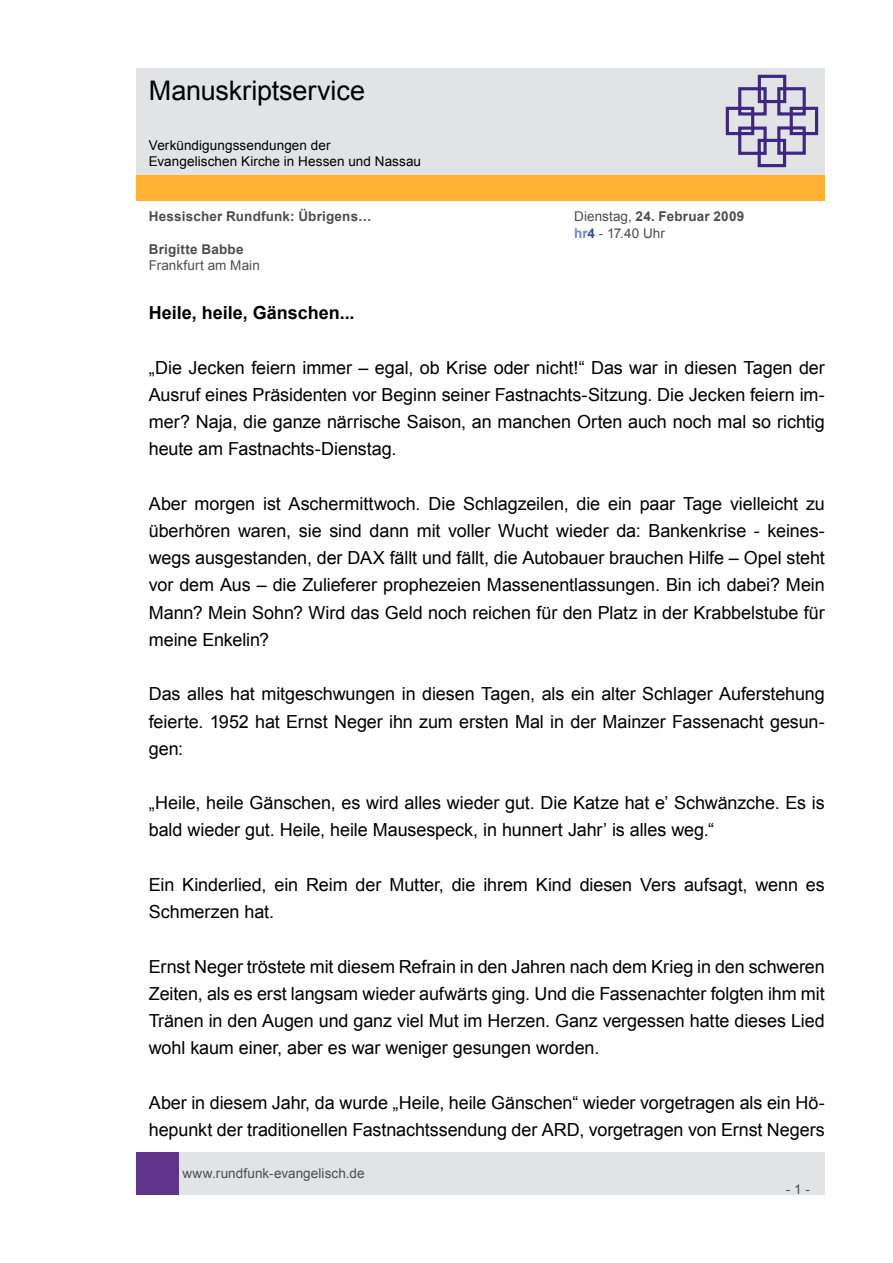
<style>
.page{position:relative;width:893px;height:1263px;background:#fff}
.page>*{position:absolute;margin:0;border:0;box-sizing:border-box;transform-origin:0 0}
.t1{font:27px "Arial";letter-spacing:-.005em;color:#000}
.t2{font:18px/27.2px "Arial";letter-spacing:-.005em;color:#000;text-align:justify}
.t3{font:700 18px "Arial";color:#000}
.t4{font:13.5px/16.2px "Arial";letter-spacing:.005em;color:#4d4d4d}
.t5{font:13.5px/16.2px "Arial";letter-spacing:.005em;color:#000}
.t6{font:700 13.5px "Arial";letter-spacing:.015em;color:#4d4d4d}
.s1{font-weight:700}
.s2{font-weight:700;color:#688bc0}
.s3{font-weight:700;color:#2f4fa1}
</style>
<div class="page">
<div style="left:179px;top:1152px;width:646px;height:43px;background:#e2e3e4"></div>
<div style="left:136px;top:1152px;width:43px;height:43px;background:#5f348a"></div>
<div style="left:136px;top:175px;width:689px;height:26px;background:#ffb132"></div>
<div style="left:136px;top:68px;width:689px;height:106px;background:#e2e3e4"></div>
<svg style="left:725px;top:74px;width:94px;height:94px"></svg>
<h1 class="t1" style="left:149px;top:73px;width:218px">Manuskriptservice</h1>
<p class="t5" style="left:149px;top:137px;width:274px">Verkündigungssendungen der<br>Evangelischen Kirche in Hessen und Nassau</p>
<p class="t6" style="left:149px;top:208px;width:224px">Hessischer Rundfunk: Übrigens…</p>
<p class="t4" style="left:574px;top:209px;width:172px">Dienstag, <span class="s1">24. Februar 2009 </span><span class="s2">hr</span><span class="s3">4</span> - 17.40 Uhr</p>
<p class="t6" style="left:149px;top:240px;width:96px">Brigitte Babbe</p>
<p class="t4" style="left:149px;top:257px;width:113px">Frankfurt am Main</p>
<p class="t3" style="left:149px;top:301px;width:207px">Heile, heile, Gänschen...</p>
<p class="t2" style="left:149px;top:354px;width:678px">„Die Jecken feiern immer – egal, ob Krise oder nicht!“ Das war in diesen Tagen der Ausruf eines Präsidenten vor Beginn seiner Fastnachts-Sitzung. Die Jecken feiern im&shy;mer? Naja, die ganze närrische Saison, an manchen Orten auch noch mal so richtig heute am Fastnachts-Dienstag.</p>
<p class="t2" style="left:149px;top:490px;width:678px">Aber morgen ist Aschermittwoch. Die Schlagzeilen, die ein paar Tage vielleicht zu überhören waren, sie sind dann mit voller Wucht wieder da: Bankenkrise - keines&shy;wegs ausgestanden, der DAX fällt und fällt, die Autobauer brauchen Hilfe – Opel steht vor dem Aus – die Zulieferer prophezeien Massenentlassungen. Bin ich dabei? Mein Mann? Mein Sohn? Wird das Geld noch reichen für den Platz in der Krabbelstube für meine Enkelin?</p>
<p class="t2" style="left:149px;top:681px;width:678px">Das alles hat mitgeschwungen in diesen Tagen, als ein alter Schlager Auferstehung feierte. 1952 hat Ernst Neger ihn zum ersten Mal in der Mainzer Fassenacht gesun&shy;gen:</p>
<p class="t2" style="left:149px;top:789px;width:677px">„Heile, heile Gänschen, es wird alles wieder gut. Die Katze hat e’ Schwänzche. Es is bald wieder gut. Heile, heile Mausespeck, in hunnert Jahr’ is alles weg.“</p>
<p class="t2" style="left:149px;top:871px;width:678px">Ein Kinderlied, ein Reim der Mutter, die ihrem Kind diesen Vers aufsagt, wenn es<br>Schmerzen hat.</p>
<p class="t2" style="left:149px;top:953px;width:677px">Ernst Neger tröstete mit diesem Refrain in den Jahren nach dem Krieg in den schweren Zeiten, als es erst langsam wieder aufwärts ging. Und die Fassenachter folgten ihm mit Tränen in den Augen und ganz viel Mut im Herzen. Ganz vergessen hatte dieses Lied wohl kaum einer, aber es war weniger gesungen worden.</p>
<p class="t2" style="left:149px;top:1089px;width:678px">Aber in diesem Jahr, da wurde „Heile, heile Gänschen“ wieder vorgetragen als ein Hö&shy;hepunkt der traditionellen Fastnachtssendung der ARD, vorgetragen von Ernst Negers</p>
<p class="t4" style="left:182px;top:1165px;width:184px">www.rundfunk-evangelisch.de</p>
<p class="t4" style="left:786px;top:1181px;width:26px">- 1 -</p>
</div>
